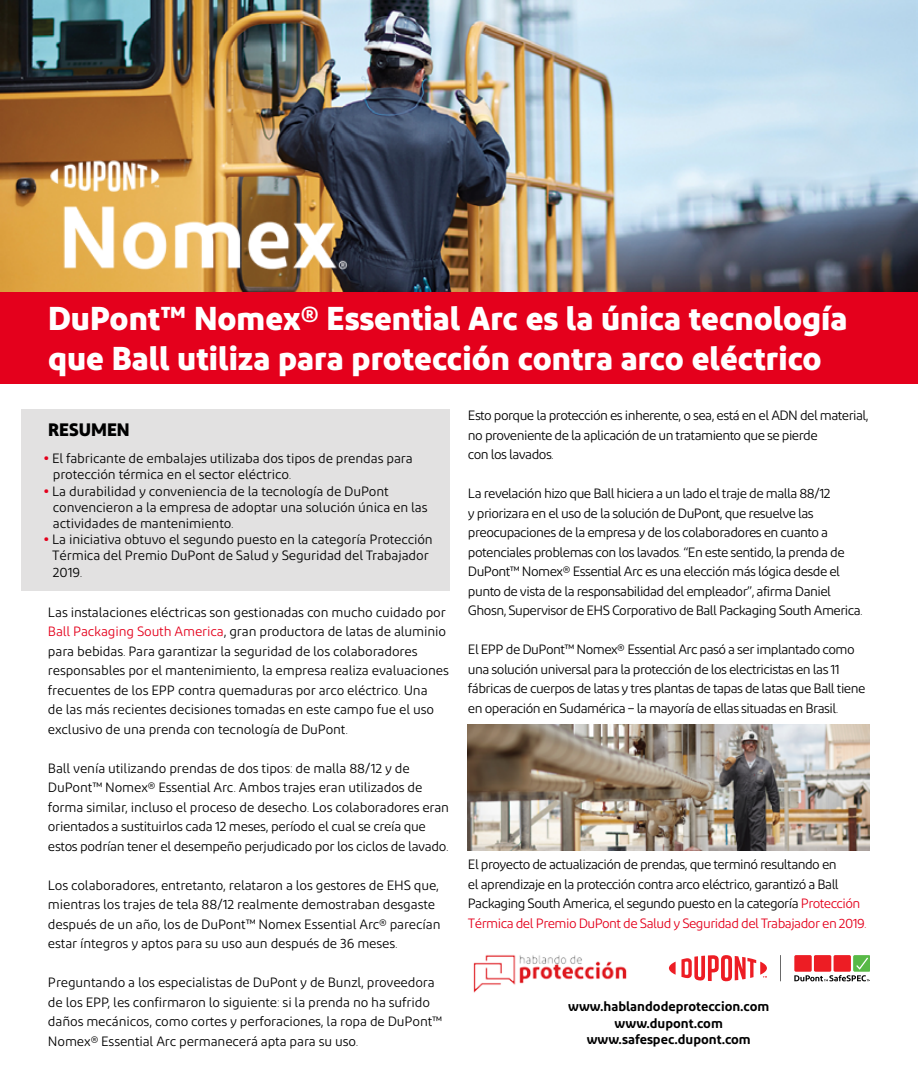
<style>
.page{position:relative;width:918px;height:1092px;background:#fff}
.page>*{position:absolute;margin:0;border:0;box-sizing:border-box;transform-origin:0 0}
.t1{font:700 33px/39.6px "Diodrum Arabic";color:#fff}
.t2{font:700 18px "Diodrum Arabic";color:#000}
.t3{font:13.5px/19.5px "Diodrum Arabic";letter-spacing:-.02em;color:#000}
.t4{font:13.5px/19.5px "Diodrum Arabic";letter-spacing:-.04em;color:#000}
.t5{font:600 13.5px/16.5px "Diodrum";color:#000;text-align:center}
.s1{font-weight:700;color:#e4001c}
.s2{color:#e4001c}
</style>
<div class="page">
<img style="left:0;top:0;width:918px;height:293px">
<div style="left:0;top:293px;width:918px;height:91px;background:#e4001c"></div>
<div style="left:21px;top:409px;width:429px;height:181px;background:#e2e1e1"></div>
<img style="left:48px;top:158px;width:301px;height:112px">
<img style="left:468px;top:724px;width:402px;height:125px">
<svg style="left:780px;top:955px;width:1px;height:25px"></svg>
<svg style="left:669px;top:955px;width:98px;height:26px"></svg>
<svg style="left:794px;top:954px;width:18px;height:17px"></svg>
<svg style="left:814px;top:954px;width:17px;height:17px"></svg>
<div style="left:834px;top:954px;width:17px;height:17px;background:#ed2930;border-radius:2px"></div>
<div style="left:853px;top:954px;width:17px;height:17px;background:#61bc51;border-radius:2px"></div>
<svg style="left:794px;top:957px;width:76px;height:24px"></svg>
<img style="left:473px;top:955px;width:154px;height:38px">
<h1 class="t1" style="left:48px;top:299px;width:801px">DuPont™ Nomex® Essential Arc es la única tecnología que Ball utiliza para protección contra arco eléctrico</h1>
<h2 class="t2" style="left:48px;top:419px;width:83px">RESUMEN</h2>
<p class="t3" style="left:53px;top:450px;width:361px;line-height:16.2px;text-indent:-9px"><span class="s1">•</span> El fabricante de embalajes utilizaba dos tipos de prendas para protección térmica en el sector eléctrico.</p>
<p class="t3" style="left:53px;top:482px;width:376px;line-height:16.2px;text-indent:-9px"><span class="s1">•</span> La durabilidad y conveniencia de la tecnología de DuPont convencieron a la empresa de adoptar una solución única en las actividades de mantenimiento.</p>
<p class="t3" style="left:52px;top:531px;width:382px;line-height:16.2px;text-indent:-8px"><span class="s1">•</span> La iniciativa obtuvo el segundo puesto en la categoría Protección<br>Térmica del Premio DuPont de Salud y Seguridad del Trabajador<br>2019.</p>
<p class="t3" style="left:48px;top:602px;width:402px">Las instalaciones eléctricas son gestionadas con mucho cuidado por <span class="s2">Ball Packaging South America</span>, gran productora de latas de aluminio para bebidas. Para garantizar la seguridad de los colaboradores responsables por el mantenimiento, la empresa realiza evaluaciones frecuentes de los EPP contra quemaduras por arco eléctrico. Una<br>de las más recientes decisiones tomadas en este campo fue el uso exclusivo de una prenda con tecnología de DuPont.</p>
<p class="t3" style="left:48px;top:758px;width:402px">Ball venía utilizando prendas de dos tipos: de malla 88/12 y de DuPont™ Nomex® Essential Arc. Ambos trajes eran utilizados de forma similar, incluso el proceso de desecho. Los colaboradores eran orientados a sustituirlos cada 12 meses, período el cual se creía que estos podrían tener el desempeño perjudicado por los ciclos de lavado.</p>
<p class="t3" style="left:48px;top:875px;width:394px">Los colaboradores, entretanto, relataron a los gestores de EHS que, mientras los trajes de tela 88/12 realmente demostraban desgaste después de un año, los de DuPont™ Nomex Essential Arc® parecían estar íntegros y aptos para su uso aun después de 36 meses.</p>
<p class="t3" style="left:48px;top:972px;width:396px">Preguntando a los especialistas de DuPont y de Bunzl, proveedora de los EPP, les confirmaron lo siguiente: si la prenda no ha sufrido daños mecánicos, como cortes y perforaciones, la ropa de DuPont™ Nomex® Essential Arc permanecerá apta para su uso.</p>
<p class="t4" style="left:468px;top:406px;width:402px">Esto porque la protección es inherente, o sea, está en el ADN del material, no proveniente de la aplicación de un tratamiento que se pierde<br>con los lavados.</p>
<p class="t4" style="left:468px;top:483px;width:396px">La revelación hizo que Ball hiciera a un lado el traje de malla 88/12<br>y priorizara en el uso de la solución de DuPont, que resuelve las preocupaciones de la empresa y de los colaboradores en cuanto a potenciales problemas con los lavados. “En este sentido, la prenda de DuPont™ Nomex® Essential Arc es una elección más lógica desde el punto de vista de la responsabilidad del empleador”, afirma Daniel Ghosn, Supervisor de EHS Corporativo de Ball Packaging South America.</p>
<p class="t4" style="left:468px;top:639px;width:399px">El EPP de DuPont™ Nomex® Essential Arc pasó a ser implantado como una solución universal para la protección de los electricistas en las 11 fábricas de cuerpos de latas y tres plantas de tapas de latas que Ball tiene en operación en Sudamérica – la mayoría de ellas situadas en Brasil.</p>
<p class="t4" style="left:468px;top:854px;width:400px">El proyecto de actualización de prendas, que terminó resultando en<br>el aprendizaje en la protección contra arco eléctrico, garantizó a Ball Packaging South America, el segundo puesto en la categoría <span class="s2">Protección Térmica del Premio DuPont de Salud y Seguridad del Trabajador en 2019.</span></p>
<p class="t5" style="left:568px;top:997px;width:203px">www.hablandodeproteccion.com www.dupont.com www.safespec.dupont.com</p>
</div>
